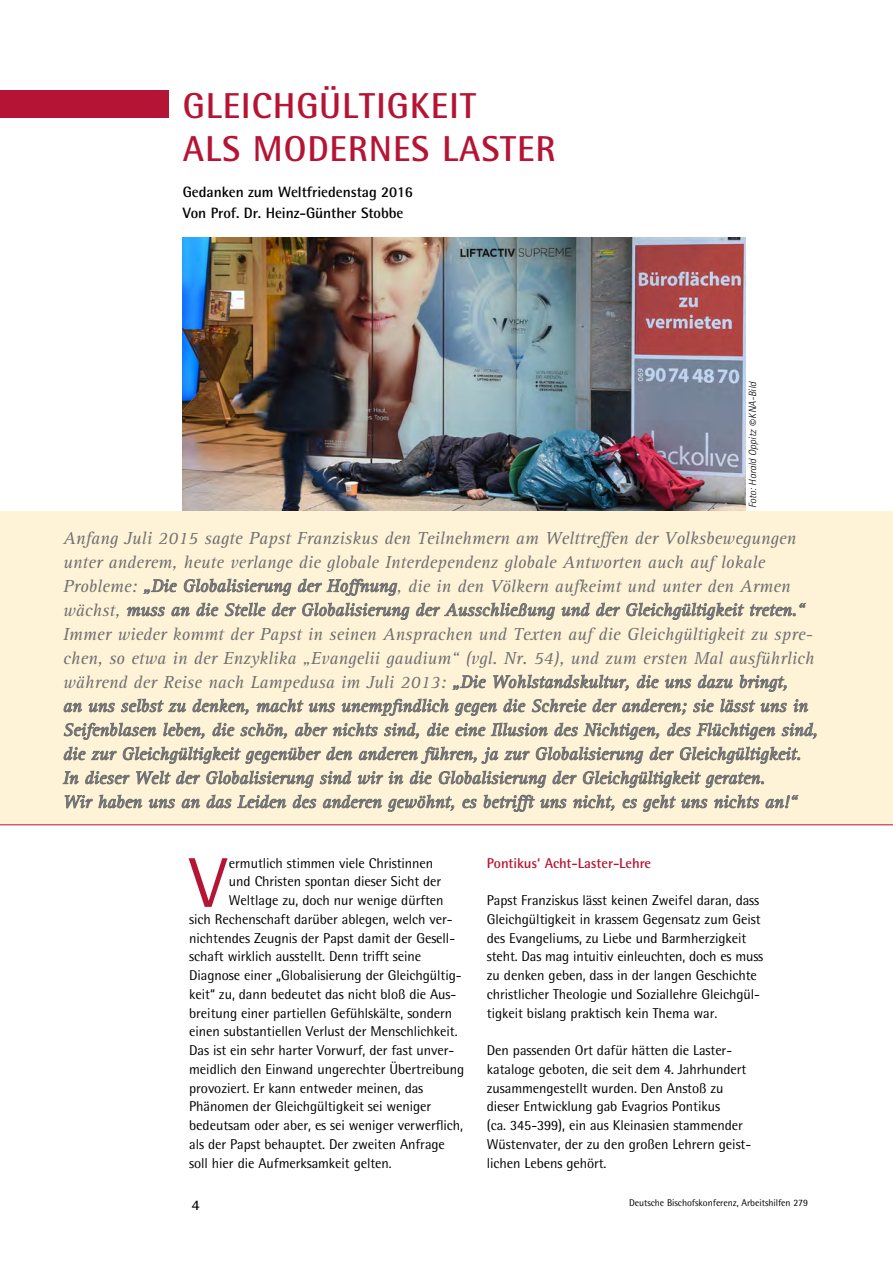
<style>
.page{position:relative;width:893px;height:1263px;background:#fff}
.page>*{position:absolute;margin:0;border:0;box-sizing:border-box;transform-origin:0 0}
.t1{font:70.5px "Rotis Semi Sans Pro";color:#b51434}
.t2{font:700 36px/43.2px "Rotis Semi Sans Pro";letter-spacing:.025em;color:#b51434}
.t3{font:italic 18px/24px "Rotis Serif Pro";color:#707172}
.t4{font:700 15px/21px "Rotis Semi Sans Pro";letter-spacing:-.005em;color:#000}
.t5{font:700 15px "Rotis Semi Serif Pro";color:#000}
.t6{font:14.25px/18.8px "Rotis Semi Sans Pro";letter-spacing:-.005em;color:#000}
.t7{font:700 14.25px "Rotis Semi Sans Pro";letter-spacing:-.005em;color:#b51434}
.t8{font:italic 300 10.5px "Rotis Semi Sans Pro";color:#000}
.t9{font:9.75px "Rotis Semi Sans Pro";letter-spacing:-.005em;color:#000}
.s1{font-size:13.5px}
</style>
<div class="page">
<img style="left:183px;top:238px;width:563px;height:273px">
<div style="left:0;top:91px;width:168px;height:27px;background:#b51434"></div>
<div style="left:0;top:511px;width:893px;height:314px;background:#fff3d7"></div>
<hr style="left:0;top:824px;width:893px;height:1px;background:#b51434">
<svg style="left:143px;top:579px;width:34px;height:15px"></svg>
<svg style="left:184px;top:579px;width:107px;height:17px"></svg>
<svg style="left:298px;top:578px;width:99px;height:18px"></svg>
<svg style="left:127px;top:606px;width:38px;height:11px"></svg>
<svg style="left:172px;top:606px;width:18px;height:10px"></svg>
<svg style="left:196px;top:603px;width:22px;height:13px"></svg>
<svg style="left:225px;top:603px;width:41px;height:13px"></svg>
<svg style="left:272px;top:603px;width:24px;height:13px"></svg>
<svg style="left:302px;top:603px;width:107px;height:17px"></svg>
<svg style="left:416px;top:602px;width:139px;height:18px"></svg>
<svg style="left:561px;top:603px;width:29px;height:14px"></svg>
<svg style="left:596px;top:603px;width:24px;height:13px"></svg>
<svg style="left:626px;top:603px;width:118px;height:17px"></svg>
<svg style="left:750px;top:603px;width:56px;height:13px"></svg>
<svg style="left:64px;top:674px;width:753px;height:66px"></svg>
<svg style="left:64px;top:747px;width:53px;height:14px"></svg>
<svg style="left:123px;top:747px;width:229px;height:17px"></svg>
<svg style="left:359px;top:747px;width:139px;height:17px"></svg>
<svg style="left:504px;top:751px;width:26px;height:10px"></svg>
<svg style="left:536px;top:747px;width:107px;height:17px"></svg>
<svg style="left:650px;top:747px;width:24px;height:13px"></svg>
<svg style="left:680px;top:747px;width:120px;height:17px"></svg>
<svg style="left:206px;top:771px;width:108px;height:17px"></svg>
<svg style="left:320px;top:771px;width:31px;height:13px"></svg>
<svg style="left:358px;top:771px;width:25px;height:14px"></svg>
<svg style="left:389px;top:771px;width:14px;height:13px"></svg>
<svg style="left:410px;top:771px;width:22px;height:13px"></svg>
<svg style="left:439px;top:771px;width:107px;height:17px"></svg>
<svg style="left:553px;top:771px;width:24px;height:13px"></svg>
<svg style="left:583px;top:771px;width:181px;height:17px"></svg>
<svg style="left:63px;top:770px;width:137px;height:39px"></svg>
<svg style="left:207px;top:795px;width:24px;height:13px"></svg>
<svg style="left:237px;top:794px;width:49px;height:15px"></svg>
<svg style="left:293px;top:795px;width:23px;height:13px"></svg>
<svg style="left:323px;top:795px;width:59px;height:13px"></svg>
<svg style="left:388px;top:795px;width:66px;height:17px"></svg>
<svg style="left:462px;top:799px;width:15px;height:9px"></svg>
<svg style="left:484px;top:795px;width:82px;height:17px"></svg>
<svg style="left:573px;top:795px;width:41px;height:15px"></svg>
<svg style="left:623px;top:799px;width:14px;height:9px"></svg>
<svg style="left:643px;top:795px;width:64px;height:17px"></svg>
<svg style="left:714px;top:795px;width:45px;height:13px"></svg>
<svg style="left:766px;top:795px;width:33px;height:13px"></svg>
<h2 class="t2" style="left:183px;top:84px;width:374px">GLEICHGÜLTIGKEIT<br>ALS MODERNES LASTER</h2>
<p class="t4" style="left:183px;top:181px;width:232px">Gedanken zum Weltfriedenstag 2016<br>Von Prof. Dr. Heinz-Günther Stobbe</p>
<p class="t8" style="left:746px;top:508px;width:128px;rotate:-90deg">Foto: Harald Oppitz <span class="s1">©</span> KNA-Bild</p>
<p class="t3" style="left:63px;top:526px;width:756px">Anfang Juli 2015 sagte Papst Franziskus den Teilnehmern am Welttreffen der Volksbewegungen unter anderem, heute verlange die globale Interdependenz globale Antworten auch auf lokale Probleme: „Die Globalisierung der Hoffnung, die in den Völkern aufkeimt und unter den Armen wächst, muss an die Stelle der Globalisierung der Ausschließung und der Gleichgültigkeit treten.“ Immer wieder kommt der Papst in seinen Ansprachen und Texten auf die Gleichgültigkeit zu spre&shy;chen, so etwa in der Enzyklika „Evangelii gaudium“ (vgl. Nr. 54), und zum ersten Mal ausführlich während der Reise nach Lampedusa im Juli 2013: „Die Wohlstandskultur, die uns dazu bringt,<br>an uns selbst zu denken, macht uns unempfindlich gegen die Schreie der anderen; sie lässt uns in Seifenblasen leben, die schön, aber nichts sind, die eine Illusion des Nichtigen, des Flüchtigen sind, die zur Gleichgültigkeit gegenüber den anderen führen, ja zur Globalisierung der Gleichgültigkeit.<br>In dieser Welt der Globalisierung sind wir in die Globalisierung der Gleichgültigkeit geraten.<br>Wir haben uns an das Leiden des anderen gewöhnt, es betrifft uns nicht, es geht uns nichts an!“</p>
<p class="t6" style="left:229px;top:853px;width:206px">ermutlich stimmen viele Christinnen</p>
<p class="t6" style="left:229px;top:872px;width:214px">und Christen spontan dieser Sicht der</p>
<p class="t6" style="left:229px;top:891px;width:216px">Weltlage zu, doch nur wenige dürften</p>
<p class="t6" style="left:189px;top:910px;width:265px">sich Rechenschaft darüber ablegen, welch ver-</p>
<p class="t6" style="left:189px;top:928px;width:267px">nichtendes Zeugnis der Papst damit der Gesell-</p>
<p class="t6" style="left:189px;top:947px;width:234px">schaft wirklich ausstellt. Denn trifft seine</p>
<p class="t6" style="left:189px;top:966px;width:274px">Diagnose einer „Globalisierung der Gleichgültig-</p>
<p class="t6" style="left:189px;top:985px;width:269px">keit“ zu, dann bedeutet das nicht bloß die Aus-</p>
<p class="t6" style="left:189px;top:1003px;width:264px">breitung einer partiellen Gefühlskälte, sondern</p>
<p class="t6" style="left:189px;top:1022px;width:270px">einen substantiellen Verlust der Menschlichkeit.</p>
<p class="t6" style="left:189px;top:1041px;width:267px">Das ist ein sehr harter Vorwurf, der fast unver-</p>
<p class="t6" style="left:189px;top:1060px;width:277px">meidlich den Einwand ungerechter Übertreibung</p>
<p class="t6" style="left:189px;top:1078px;width:236px">provoziert. Er kann entweder meinen, das</p>
<p class="t6" style="left:189px;top:1097px;width:244px">Phänomen der Gleichgültigkeit sei weniger</p>
<p class="t6" style="left:189px;top:1116px;width:275px">bedeutsam oder aber, es sei weniger verwerflich,</p>
<p class="t6" style="left:189px;top:1135px;width:257px">als der Papst behauptet. Der zweiten Anfrage</p>
<p class="t6" style="left:189px;top:1153px;width:204px">soll hier die Aufmerksamkeit gelten.</p>
<h1 class="t1" style="left:190px;top:841px;width:38px">V</h1>
<p class="t5" style="left:191px;top:1196px;width:10px">4</p>
<p class="t7" style="left:487px;top:854px;width:166px">Pontikus‘ Acht-Laster-Lehre</p>
<p class="t6" style="left:487px;top:891px;width:278px">Papst Franziskus lässt keinen Zweifel daran, dass Gleichgültigkeit in krassem Gegensatz zum Geist des Evangeliums, zu Liebe und Barmherzigkeit steht. Das mag intuitiv einleuchten, doch es muss zu denken geben, dass in der langen Geschichte christlicher Theologie und Soziallehre Gleichgül&shy;tigkeit bislang praktisch kein Thema war.</p>
<p class="t6" style="left:487px;top:1041px;width:266px">Den passenden Ort dafür hätten die Laster&shy;kataloge geboten, die seit dem 4. Jahrhundert zusammengestellt wurden. Den Anstoß zu dieser Entwicklung gab Evagrios Pontikus<br>(ca. 345-399), ein aus Kleinasien stammender Wüstenvater, der zu den großen Lehrern geist&shy;lichen Lebens gehört.</p>
<p class="t9" style="left:629px;top:1197px;width:180px">Deutsche Bischofskonferenz, Arbeitshilfen 279</p>
</div>
